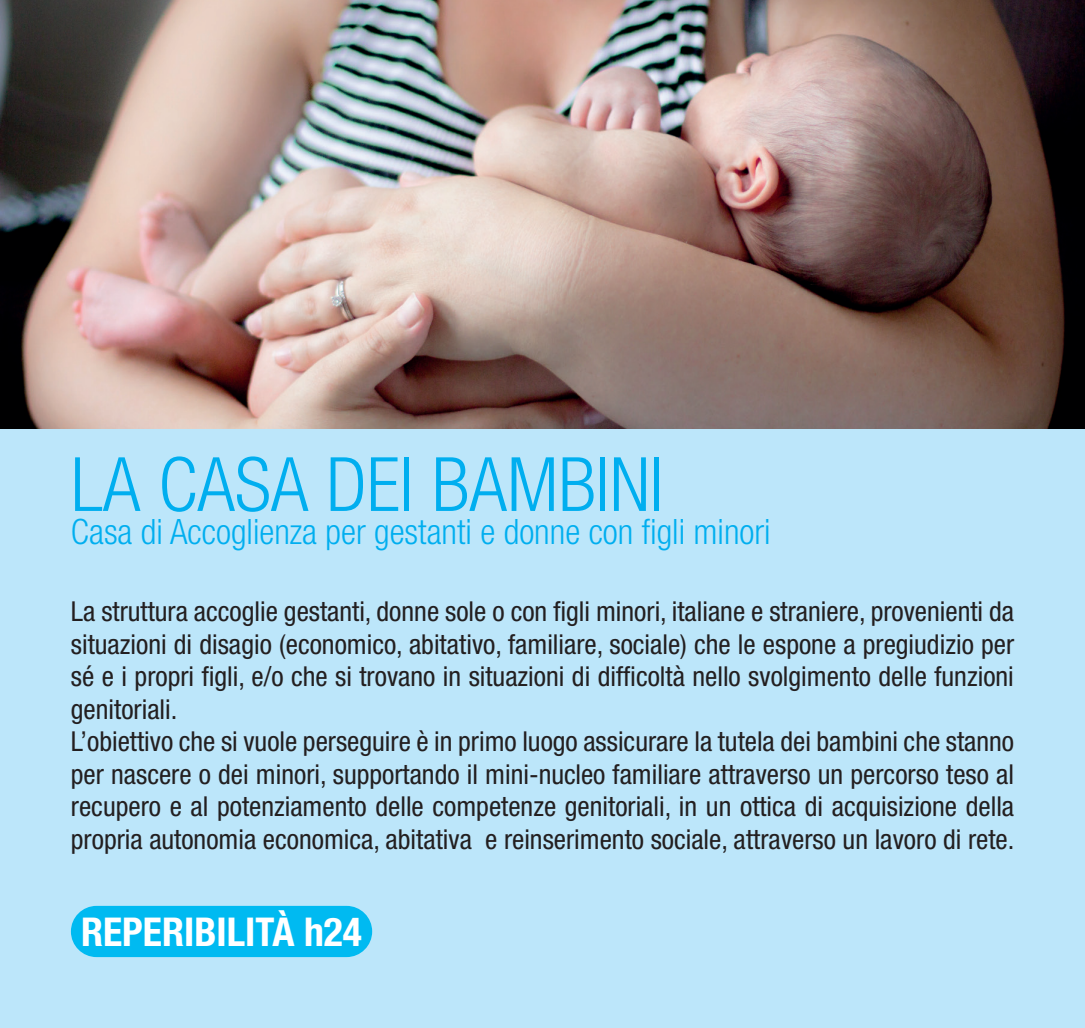
<style>
.page{position:relative;width:1085px;height:1028px;background:#fff}
.page>*{position:absolute;margin:0;border:0;box-sizing:border-box;transform-origin:0 0}
.t1{font:300 condensed 75px "Helvetica Neue LT Std";color:#00aeef}
.t2{font:700 condensed 39.75px "Helvetica Neue LT Std";color:#fff}
.t3{font:300 condensed 35px "Helvetica Neue LT Std";color:#00aeef}
.t4{font:condensed 27.5px/32.5px "Helvetica Neue LT Std";color:#231f20}
</style>
<div class="page">
<div style="left:0;top:0;width:1084px;height:1028px;background:#bce6fa"></div>
<div style="left:71px;top:905px;width:301px;height:52px;background:#00baf1;border-radius:26px"></div>
<img style="left:0;top:0;width:1084px;height:429px">
<h1 class="t1" style="left:71px;top:441px;width:594px">LA CASA DEI BAMBINI</h1>
<p class="t3" style="left:71px;top:511px;width:701px">Casa di Accoglienza per gestanti e donne con figli minori</p>
<p class="t4" style="left:71px;top:595px;width:944px">La struttura accoglie gestanti, donne sole o con figli minori, italiane e straniere, provenienti da situazioni di disagio (economico, abitativo, familiare, sociale) che le espone a pregiudizio per sé e i propri figli, e/o che si trovano in situazioni di difficoltà nello svolgimento delle funzioni genitoriali.<br>L’obiettivo che si vuole perseguire è in primo luogo assicurare la tutela dei bambini che stanno per nascere o dei minori, supportando il mini-nucleo familiare attraverso un percorso teso al recupero e al potenziamento delle competenze genitoriali, in un ottica di acquisizione della propria autonomia economica, abitativa e reinserimento sociale, attraverso un lavoro di rete.</p>
<h2 class="t2" style="left:81px;top:907px;width:282px">REPERIBILITÀ h24</h2>
</div>
